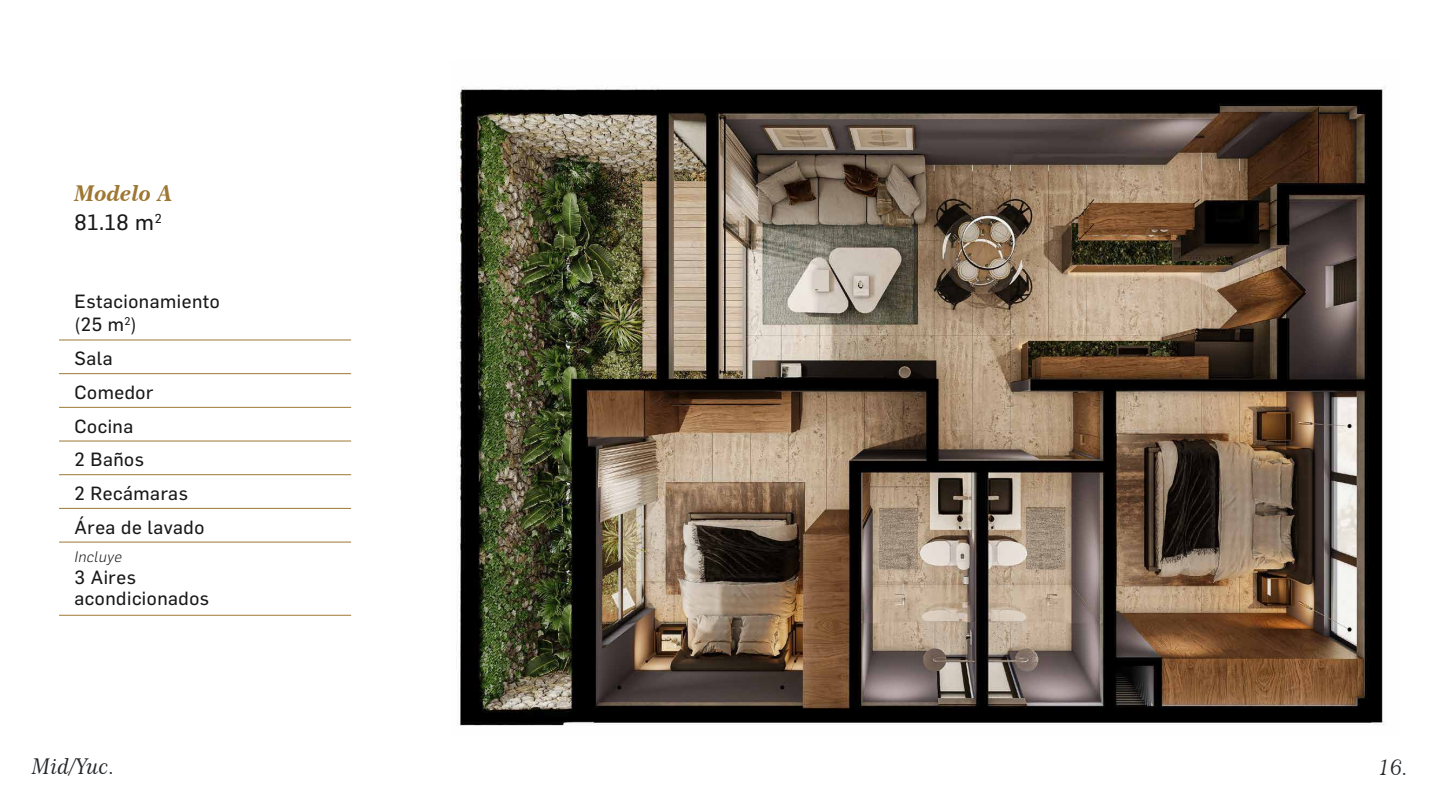
<style>
.page{position:relative;width:1440px;height:810px;background:#fff}
.page>*{position:absolute;margin:0;border:0;box-sizing:border-box;transform-origin:0 0}
.t1{font:21.75px "Century 751 BT No 2 Italic B";color:#24272a}
.t2{font:21.75px "Century 751 BT Bold Italic B";color:#9e7833}
.t3{font:21.75px "Flama Basic";color:#191919}
.t4{font:18.75px/33.8px "Flama Basic";letter-spacing:.03em;color:#191919}
.t5{font:italic 300 15px "Flama";letter-spacing:.03em;color:#191919}
</style>
<div class="page">
<hr style="left:59px;top:340px;width:292px;height:1px;background:#9d7833">
<hr style="left:59px;top:373px;width:292px;height:1px;background:#9d7833">
<hr style="left:59px;top:407px;width:292px;height:1px;background:#9d7833">
<hr style="left:59px;top:441px;width:292px;height:1px;background:#9d7833">
<hr style="left:59px;top:474px;width:292px;height:1px;background:#9d7833">
<hr style="left:59px;top:508px;width:292px;height:1px;background:#9d7833">
<hr style="left:59px;top:542px;width:292px;height:1px;background:#9d7833">
<hr style="left:59px;top:615px;width:292px;height:1px;background:#9d7833">
<img style="left:456px;top:86px;width:930px;height:640px">
<p class="t2" style="left:75px;top:180px;width:99px">Modelo A</p>
<p class="t3" style="left:75px;top:207px;width:89px">81.18 m<sup>2</sup></p>
<p class="t4" style="left:75px;top:289px;width:147px;line-height:23.2px">Estacionamiento (25 m<sup>2</sup>)</p>
<p class="t4" style="left:75px;top:340px;width:131px">Sala<br>Comedor<br>Cocina<br>2 Baños<br>2 Recámaras<br>Área de lavado</p>
<p class="t5" style="left:75px;top:546px;width:49px">Incluye</p>
<p class="t4" style="left:75px;top:566px;width:136px;line-height:21px">3 Aires acondicionados</p>
<p class="t1" style="left:32px;top:753px;width:84px">Mid/Yuc.</p>
<p class="t1" style="left:1378px;top:754px;width:31px">16.</p>
</div>
